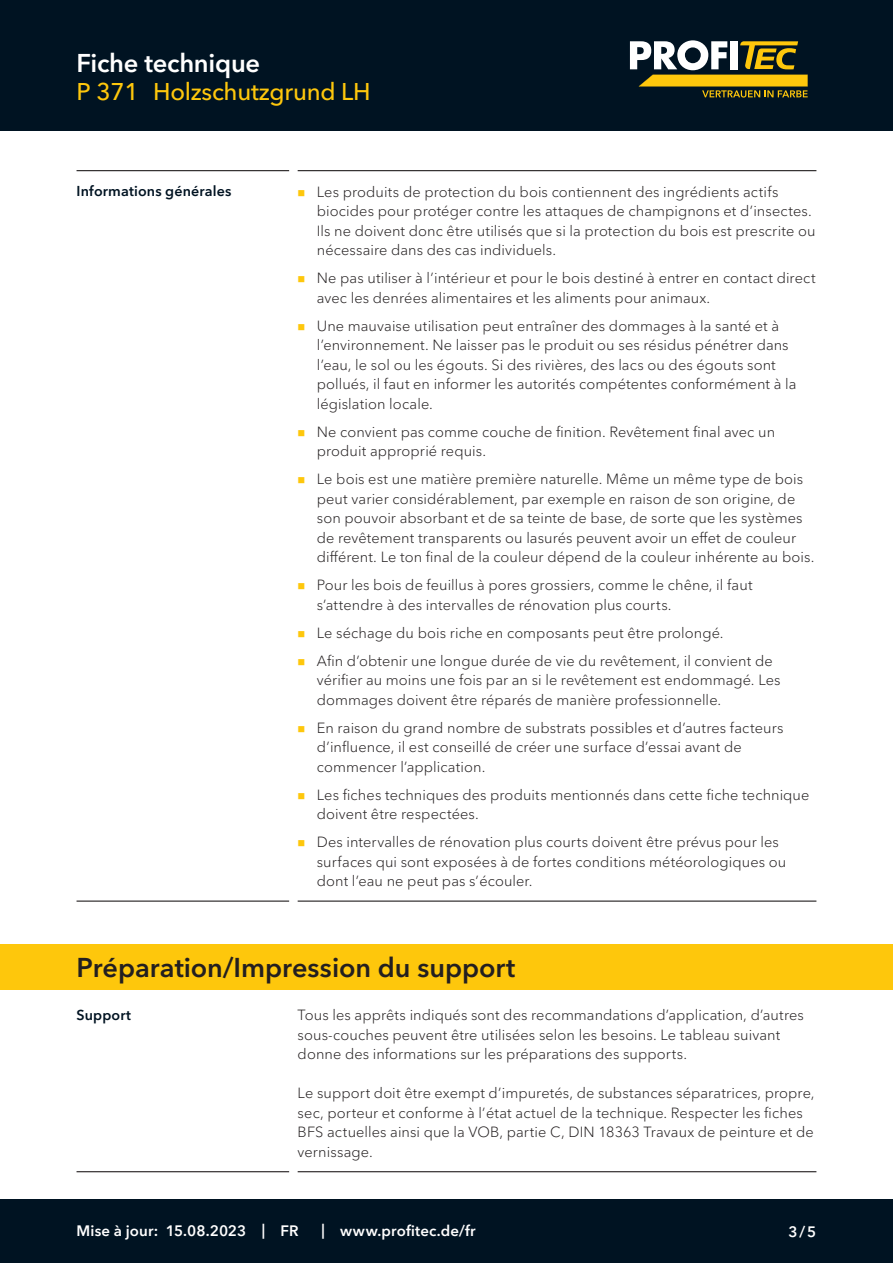
<style>
.page{position:relative;width:893px;height:1263px;background:#fff}
.page>*{position:absolute;margin:0;border:0;box-sizing:border-box;transform-origin:0 0}
.CB_AF_Kapitel_Ueberschrift{font:600 27px "Avenir Next Cyr";color:#231f20}
.CB_AF_Kopf_TM{font:600 25.5px "Avenir Next Cyr";letter-spacing:-.01em;color:#fff}
.CB_AF_Kopf_Produktname_klein{font:500 24px "Avenir Next Cyr";letter-spacing:-.01em;color:#fec70c}
.CB_AF_Fuss_Stand_linksb{font:600 15px "Avenir Next Cyr";letter-spacing:.01em;color:#fff}
.CB_AF_Text_Standard{font:300 14.7px/19.5px "Avenir Next Cyr";letter-spacing:.005em;color:#231f20}
.CB_AF_Abschnitt_Ueberschrift{font:600 14.25px "Avenir Next Cyr";letter-spacing:.01em;color:#001322}
</style>
<div class="page">
<div style="left:0;top:0;width:893px;height:131px;background:#001322"></div>
<div style="left:0;top:1199px;width:893px;height:64px;background:#001322"></div>
<svg style="left:630px;top:40px;width:178px;height:58px"></svg>
<hr style="left:77px;top:170px;width:212px;height:1px;background:#231f20">
<hr style="left:298px;top:170px;width:518px;height:1px;background:#231f20">
<hr style="left:77px;top:900px;width:212px;height:2px;background:#231f20">
<hr style="left:298px;top:900px;width:518px;height:2px;background:#231f20">
<hr style="left:77px;top:1171px;width:212px;height:1px;background:#231f20">
<hr style="left:298px;top:1171px;width:518px;height:1px;background:#231f20">
<div style="left:0;top:944px;width:893px;height:46px;background:#fec70c"></div>
<p class="CB_AF_Kopf_TM" style="left:77px;top:47px;width:185px">Fiche technique</p>
<p class="CB_AF_Kopf_Produktname_klein" style="left:77px;top:78px;width:64px">P 371</p>
<p class="CB_AF_Kopf_Produktname_klein" style="left:153px;top:78px;width:219px">Holzschutzgrund LH</p>
<p class="CB_AF_Abschnitt_Ueberschrift" style="left:77px;top:183px;width:157px">Informations générales</p>
<p class="CB_AF_Text_Standard" style="left:317px;top:182px;width:500px">Les produits de protection du bois contiennent des ingrédients actifs biocides pour protéger contre les attaques de champignons et d’insectes.<br>Ils ne doivent donc être utilisés que si la protection du bois est prescrite ou nécessaire dans des cas individuels.</p>
<p class="CB_AF_Text_Standard" style="left:317px;top:268px;width:500px">Ne pas utiliser à l’intérieur et pour le bois destiné à entrer en contact direct avec les denrées alimentaires et les aliments pour animaux.</p>
<p class="CB_AF_Text_Standard" style="left:317px;top:316px;width:481px">Une mauvaise utilisation peut entraîner des dommages à la santé et à l’environnement. Ne laisser pas le produit ou ses résidus pénétrer dans l’eau, le sol ou les égouts. Si des rivières, des lacs ou des égouts sont pollués, il faut en informer les autorités compétentes conformément à la législation locale.</p>
<p class="CB_AF_Text_Standard" style="left:317px;top:422px;width:460px">Ne convient pas comme couche de finition. Revêtement final avec un produit approprié requis.</p>
<p class="CB_AF_Text_Standard" style="left:317px;top:469px;width:499px">Le bois est une matière première naturelle. Même un même type de bois peut varier considérablement, par exemple en raison de son origine, de son pouvoir absorbant et de sa teinte de base, de sorte que les systèmes de revêtement transparents ou lasurés peuvent avoir un effet de couleur différent. Le ton final de la couleur dépend de la couleur inhérente au bois.</p>
<p class="CB_AF_Text_Standard" style="left:317px;top:575px;width:437px">Pour les bois de feuillus à pores grossiers, comme le chêne, il faut s’attendre à des intervalles de rénovation plus courts.</p>
<p class="CB_AF_Text_Standard" style="left:317px;top:623px;width:408px">Le séchage du bois riche en composants peut être prolongé.</p>
<p class="CB_AF_Text_Standard" style="left:317px;top:651px;width:465px">Afin d’obtenir une longue durée de vie du revêtement, il convient de vérifier au moins une fois par an si le revêtement est endommagé. Les dommages doivent être réparés de manière professionnelle.</p>
<p class="CB_AF_Text_Standard" style="left:317px;top:718px;width:468px">En raison du grand nombre de substrats possibles et d’autres facteurs d’influence, il est conseillé de créer une surface d’essai avant de commencer l’application.</p>
<p class="CB_AF_Text_Standard" style="left:317px;top:785px;width:494px">Les fiches techniques des produits mentionnés dans cette fiche technique doivent être respectées.</p>
<p class="CB_AF_Text_Standard" style="left:317px;top:832px;width:471px">Des intervalles de rénovation plus courts doivent être prévus pour les surfaces qui sont exposées à de fortes conditions météorologiques ou dont l’eau ne peut pas s’écouler.</p>
<p class="CB_AF_Kapitel_Ueberschrift" style="left:77px;top:951px;width:440px">Préparation/Impression du support</p>
<p class="CB_AF_Abschnitt_Ueberschrift" style="left:77px;top:1006px;width:56px">Support</p>
<p class="CB_AF_Text_Standard" style="left:298px;top:1005px;width:508px">Tous les apprêts indiqués sont des recommandations d’application, d’autres sous-couches peuvent être utilisées selon les besoins. Le tableau suivant donne des informations sur les préparations des supports.</p>
<p class="CB_AF_Text_Standard" style="left:298px;top:1083px;width:518px">Le support doit être exempt d’impuretés, de substances séparatrices, propre, sec, porteur et conforme à l’état actuel de la technique. Respecter les fiches BFS actuelles ainsi que la VOB, partie C, DIN 18363 Travaux de peinture et de vernissage.</p>
<p class="CB_AF_Fuss_Stand_linksb" style="left:77px;top:1222px;width:83px">Mise à jour:</p>
<p class="CB_AF_Fuss_Stand_linksb" style="left:166px;top:1222px;width:82px">15.08.2023</p>
<p class="CB_AF_Fuss_Stand_linksb" style="left:262px;top:1221px;width:5px">|</p>
<p class="CB_AF_Fuss_Stand_linksb" style="left:281px;top:1222px;width:20px">FR</p>
<p class="CB_AF_Fuss_Stand_linksb" style="left:321px;top:1221px;width:5px">|</p>
<p class="CB_AF_Fuss_Stand_linksb" style="left:340px;top:1222px;width:137px">www.profitec.de/fr</p>
<p class="CB_AF_Fuss_Stand_linksb" style="left:788px;top:1222px;width:29px">3/5</p>
</div>
